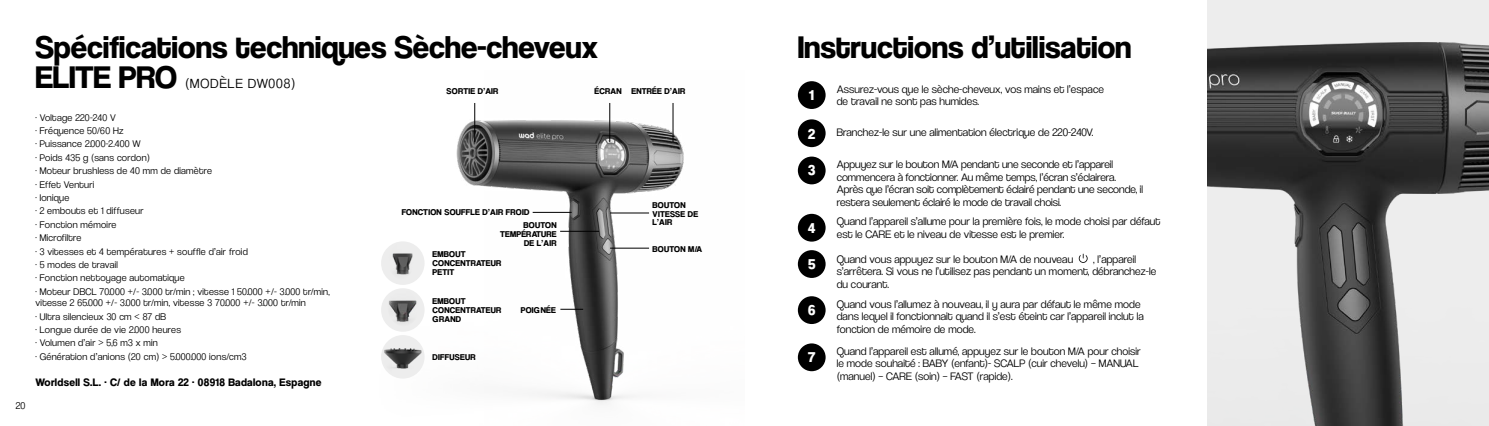
<style>
.page{position:relative;width:1489px;height:426px;background:#fff}
.page>*{position:absolute;margin:0;border:0;box-sizing:border-box;transform-origin:0 0}
.t1{font:700 32.5px/30px "Coolvetica Rg";color:#000}
.t2{font:14.88px "Coolvetica Hv";color:#fff}
.t3{font:13.75px "Coolvetica Lt";letter-spacing:.08em;color:#000}
.t4{font:11.25px/12.5px "Coolvetica Lt";letter-spacing:.01em;color:#000}
.t5{font:700 11.25px "Coolvetica Rg";letter-spacing:.03em;color:#000}
.t6{font:10.12px "Coolvetica Lt";color:#000}
.t7{font:10px/13.4px "Coolvetica Lt";letter-spacing:.03em;color:#000}
.t8{font:700 8.75px/8.8px "Coolvetica Rg";letter-spacing:.03em;color:#000}
</style>
<div class="page">
<img style="left:382px;top:103px;width:302px;height:302px">
<div style="left:797px;top:81px;width:28px;height:28px;background:#000;border-radius:50%"></div>
<div style="left:797px;top:119px;width:28px;height:28px;background:#000;border-radius:50%"></div>
<svg style="left:1078px;top:253px;width:9px;height:9px"></svg>
<div style="left:797px;top:156px;width:28px;height:28px;background:#000;border-radius:50%"></div>
<div style="left:797px;top:250px;width:28px;height:27px;background:#000;border-radius:50%"></div>
<div style="left:797px;top:296px;width:28px;height:27px;background:#000;border-radius:50%"></div>
<div style="left:797px;top:343px;width:28px;height:28px;background:#000;border-radius:50%"></div>
<div style="left:797px;top:213px;width:28px;height:28px;background:#000;border-radius:50%"></div>
<img style="left:1207px;top:0;width:281px;height:425px">
<div style="left:381px;top:241px;width:43px;height:43px;background:#ededed;border-radius:50%"></div>
<img style="left:384px;top:241px;width:33px;height:42px">
<div style="left:381px;top:288px;width:43px;height:43px;background:#ededed;border-radius:50%"></div>
<img style="left:383px;top:288px;width:39px;height:42px">
<div style="left:381px;top:334px;width:43px;height:44px;background:#ededed;border-radius:50%"></div>
<img style="left:381px;top:334px;width:43px;height:43px">
<hr style="left:609px;top:103px;width:1px;height:39px;background:#000">
<hr style="left:532px;top:212px;width:39px;height:1px;background:#000">
<hr style="left:610px;top:212px;width:39px;height:1px;background:#000">
<hr style="left:560px;top:231px;width:39px;height:1px;background:#000">
<hr style="left:610px;top:247px;width:39px;height:1px;background:#000">
<svg style="left:560px;top:308px;width:23px;height:1px"></svg>
<hr style="left:474px;top:103px;width:1px;height:39px;background:#000">
<hr style="left:672px;top:103px;width:1px;height:39px;background:#000">
<p class="t6" style="left:16px;top:399px;width:11px">20</p>
<h1 class="t1" style="left:35px;top:32px;width:564px">Spécifications techniques Sèche-cheveux<br>ELITE PRO</h1>
<p class="t3" style="left:185px;top:76px;width:112px">(MODÈLE DW008)</p>
<p class="t8" style="left:594px;top:86px;width:29px">ÉCRAN</p>
<p class="t8" style="left:446px;top:86px;width:53px">SORTIE D’AIR</p>
<p class="t7" style="left:35px;top:110px;width:296px">· Voltage 220-240 V<br>· Fréquence 50/60 Hz<br>· Puissance 2.000-2.400 W<br>· Poids 435 g (sans cordon)<br>· Moteur brushless de 40 mm de diamètre<br>· Effet Venturi<br>· Ionique<br>· 2 embouts et 1 diffuseur<br>· Fonction mémoire<br>· Microfiltre<br>· 3 vitesses et 4 températures + souffle d’air froid<br>· 5 modes de travail<br>· Fonction nettoyage automatique<br>· Moteur DBCL 70.000 +/- 3.000 tr/min ; vitesse 1 50.000 +/- 3.000 tr/min,</p>
<p class="t7" style="left:35px;top:295px;width:272px">vitesse 2 65.000 +/- 3.000 tr/min, vitesse 3 70.000 +/- 3.000 tr/min · Ultra silencieux 30 cm &lt; 87 dB<br>· Longue durée de vie 2.000 heures<br>· Volumen d’air &gt; 5,6 m3 x min<br>· Génération d’anions (20 cm) &gt; 5.000.000 ions/cm3</p>
<p class="t5" style="left:35px;top:375px;width:287px">Worldsell S.L. · C/ de la Mora 22 · 08918 Badalona, Espagne</p>
<p class="t8" style="left:402px;top:207px;width:129px">FONCTION SOUFFLE D’AIR FROID</p>
<p class="t8" style="left:500px;top:220px;width:58px;text-align:right">BOUTON<br>TEMPÉRATURE<br>DE L’AIR</p>
<p class="t8" style="left:432px;top:250px;width:70px">EMBOUT<br>CONCENTRATEUR<br>PETIT</p>
<p class="t8" style="left:432px;top:296px;width:70px">EMBOUT<br>CONCENTRATEUR<br>GRAND</p>
<p class="t8" style="left:432px;top:352px;width:44px">DIFFUSEUR</p>
<p class="t8" style="left:521px;top:305px;width:36px">POIGNÉE</p>
<p class="t8" style="left:631px;top:86px;width:55px">ENTRÉE D’AIR</p>
<p class="t8" style="left:652px;top:200px;width:47px">BOUTON<br>VITESSE DE<br>L’AIR</p>
<p class="t8" style="left:652px;top:244px;width:51px">BOUTON M/A</p>
<h1 class="t1" style="left:797px;top:32px;width:335px">Instructions d’utilisation</h1>
<p class="t4" style="left:836px;top:82px;width:269px">Assurez-vous que le sèche-cheveux, vos mains et l’espace de travail ne sont pas humides.</p>
<p class="t4" style="left:836px;top:126px;width:258px">Branchez-le sur une alimentation électrique de 220-240V.</p>
<h2 class="t2" style="left:809px;top:86px;width:6px">1</h2>
<h2 class="t2" style="left:808px;top:125px;width:8px">2</h2>
<h2 class="t2" style="left:808px;top:161px;width:9px">3</h2>
<p class="t4" style="left:836px;top:158px;width:308px">Appuyez sur le bouton M/A pendant une seconde et l’appareil commencera à fonctionner. Au même temps, l’écran s’éclairera.<br>Après que l’écran soit complètement éclairé pendant une seconde, il restera seulement éclairé le mode de travail choisi.</p>
<h2 class="t2" style="left:808px;top:219px;width:9px">4</h2>
<p class="t4" style="left:836px;top:215px;width:325px">Quand l’appareil s’allume pour la première fois, le mode choisi par défaut est le CARE et le niveau de vitesse est le premier.</p>
<h2 class="t2" style="left:808px;top:255px;width:9px">5</h2>
<h2 class="t2" style="left:808px;top:301px;width:9px">6</h2>
<h2 class="t2" style="left:808px;top:348px;width:9px">7</h2>
<p class="t4" style="left:836px;top:252px;width:321px;text-indent:256px">, l’appareil s’arrêtera. Si vous ne l’utilisez pas pendant un moment, débranchez-le du courant.</p>
<p class="t4" style="left:836px;top:297px;width:308px">Quand vous l’allumez à nouveau, il y aura par défaut le même mode dans lequel il fonctionnait quand il s’est éteint car l’appareil inclut la fonction de mémoire de mode.</p>
<p class="t4" style="left:836px;top:344px;width:305px">Quand l’appareil est allumé, appuyez sur le bouton M/A pour choisir le mode souhaité : BABY (enfant)- SCALP (cuir chevelu) – MANUAL (manuel) – CARE (soin) – FAST (rapide).</p>
<p class="t4" style="left:836px;top:252px;width:238px">Quand vous appuyez sur le bouton M/A de nouveau</p>
</div>
